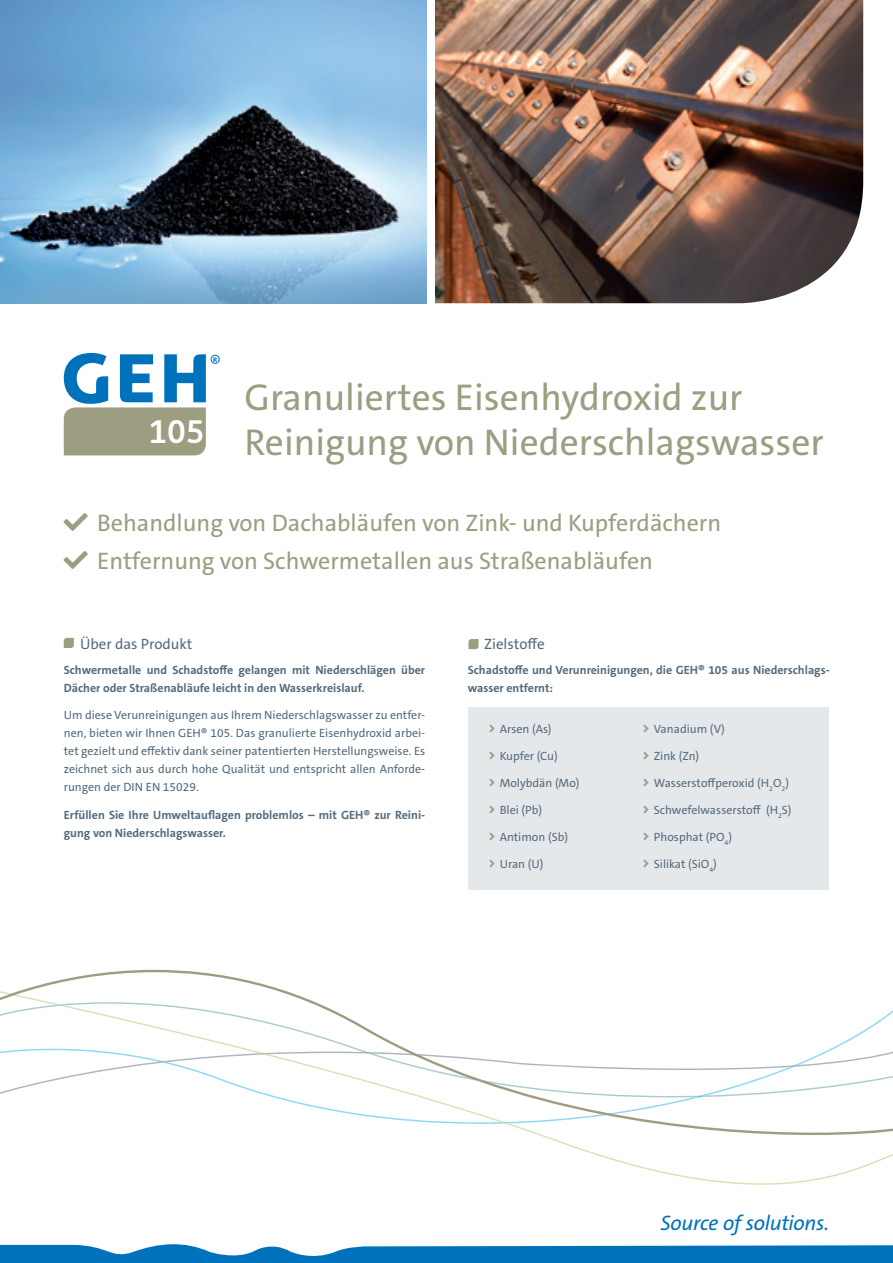
<style>
.page{position:relative;width:893px;height:1263px;background:#fff}
.page>*{position:absolute;margin:0;border:0;box-sizing:border-box;transform-origin:0 0}
.t1{font:37.5px/45px "The Sans C5";color:#9c9d81}
.t2{font:700 32.4px "Gudea";color:#fff}
.t3{font:24px/37.5px "The Sans C5";color:#9c9d81}
.t4{font:italic 21px "The Sans C5";letter-spacing:-.015em;color:#0072bc}
.t5{font:15px "The Sans C5";color:#556b7c}
.t6{font:12px/18px "The Sans C5";color:#556b7c;text-align:justify}
.t7{font:700 12px/18px "The Sans C5";color:#556b7c}
.t8{font:700 6.75px "Myriad Pro";color:#0072bc}
</style>
<div class="page">
<svg style="left:0;top:1244px;width:893px;height:19px;background:#2a89c7"></svg>
<svg style="left:64px;top:353px;width:142px;height:102px"></svg>
<div style="left:211px;top:355px;width:9px;height:9px;border:1px solid #0072bc;border-radius:50%"></div>
<svg style="left:539px;top:1135px;width:354px;height:49px"></svg>
<svg style="left:0;top:970px;width:893px;height:165px"></svg>
<div style="left:468px;top:707px;width:361px;height:183px;background:#e5e8eb"></div>
<svg style="left:468px;top:639px;width:11px;height:10px"></svg>
<svg style="left:64px;top:638px;width:10px;height:10px"></svg>
<img style="left:435px;top:0;width:428px;height:303px">
<img style="left:0;top:0;width:427px;height:303px">
<p class="t8" style="left:213px;top:355px;width:5px">R</p>
<h2 class="t2" style="left:150px;top:412px;width:55px">105</h2>
<h1 class="t1" style="left:244px;top:376px;width:581px">Granuliertes Eisenhydroxid zur<br>Reinigung von Niederschlagswasser</h1>
<h3 class="t3" style="left:97px;top:505px;width:626px">Behandlung von Dachabläufen von Zink- und Kupferdächern<br>Entfernung von Schwermetallen aus Straßenabläufen</h3>
<p class="t5" style="left:80px;top:634px;width:114px">Über das Produkt</p>
<p class="t7" style="left:64px;top:661px;width:363px">Schwermetalle und Schadstoffe gelangen mit Niederschlägen über<br>Dächer oder Straßenabläufe leicht in den Wasserkreislauf.</p>
<p class="t6" style="left:64px;top:706px;width:363px">Um diese Verunreinigungen aus Ihrem Niederschlagswasser zu entfer&shy;nen, bieten wir Ihnen GEH® 105. Das granulierte Eisenhydroxid arbei&shy;tet gezielt und effektiv dank seiner patentierten Herstellungsweise. Es zeichnet sich aus durch hohe Qualität und entspricht allen Anforde&shy;rungen der DIN EN 15029.</p>
<p class="t7" style="left:64px;top:805px;width:363px">Erfüllen Sie Ihre Umweltauflagen problemlos – mit GEH® zur Reini&shy;gung von Niederschlagswasser.</p>
<p class="t5" style="left:484px;top:634px;width:62px">Zielstoffe</p>
<p class="t7" style="left:468px;top:661px;width:364px">Schadstoffe und Verunreinigungen, die GEH® 105 aus Niederschlags&shy;wasser entfernt:</p>
<p class="t6" style="left:500px;top:720px;width:53px">Arsen (As)</p>
<p class="t6" style="left:500px;top:747px;width:59px">Kupfer (Cu)</p>
<p class="t6" style="left:500px;top:774px;width:81px">Molybdän (Mo)</p>
<p class="t6" style="left:500px;top:801px;width:44px">Blei (Pb)</p>
<p class="t6" style="left:500px;top:828px;width:70px">Antimon (Sb)</p>
<p class="t6" style="left:500px;top:855px;width:45px">Uran (U)</p>
<p class="t6" style="left:654px;top:720px;width:73px">Vanadium (V)</p>
<p class="t6" style="left:654px;top:747px;width:47px">Zink (Zn)</p>
<p class="t6" style="left:654px;top:774px;width:137px">Wasserstoffperoxid (H<sub>2</sub>O<sub>2</sub>)</p>
<p class="t6" style="left:654px;top:801px;width:139px">Schwefelwasserstoff (H<sub>2</sub>S)</p>
<p class="t6" style="left:654px;top:828px;width:80px">Phosphat (PO<sub>4</sub>)</p>
<p class="t6" style="left:654px;top:855px;width:65px">Silikat (SiO<sub>4</sub>)</p>
<h3 class="t4" style="left:661px;top:1209px;width:170px">Source of solutions.</h3>
</div>
